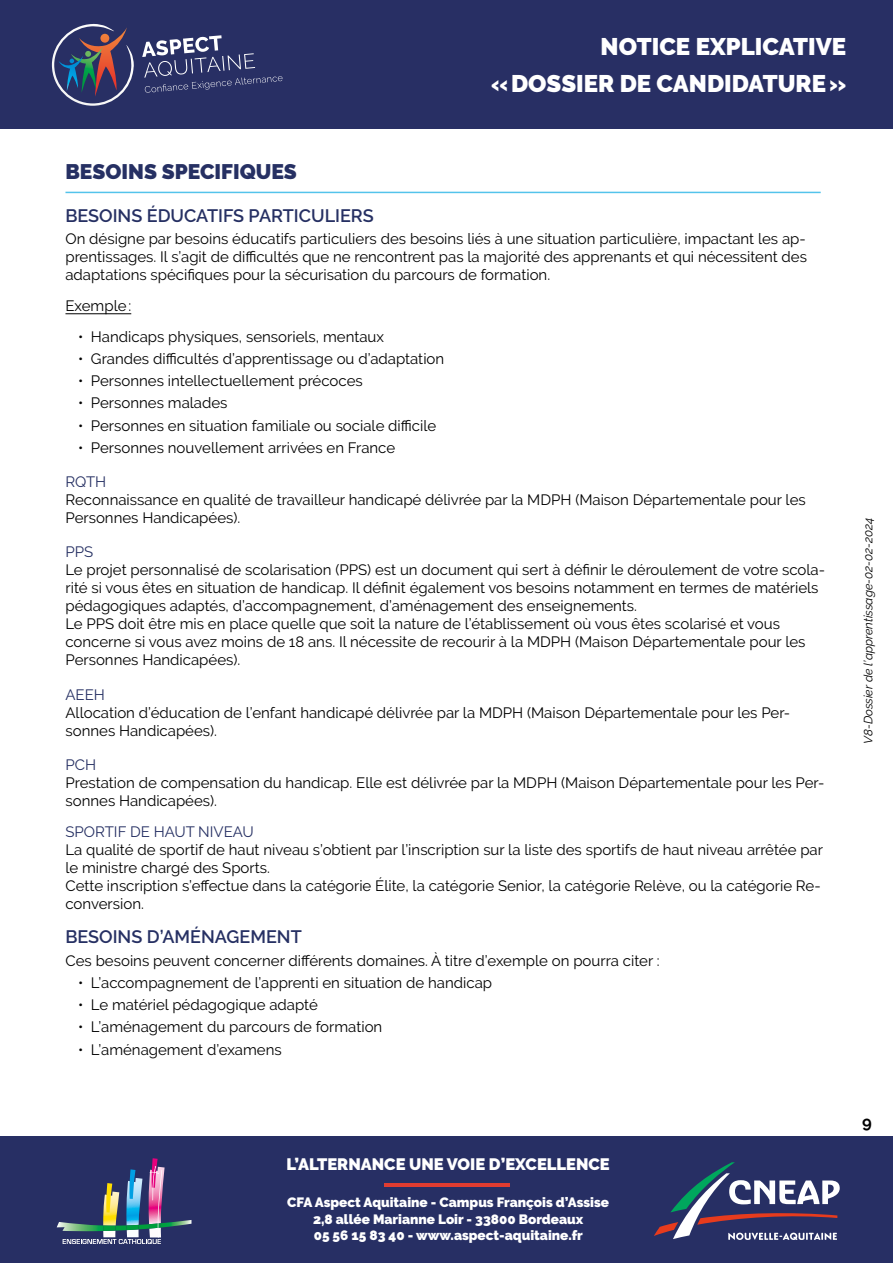
<style>
.page{position:relative;width:893px;height:1263px;background:#fff}
.page>*{position:absolute;margin:0;border:0;box-sizing:border-box;transform-origin:0 0}
.t1{font:900 24px/37.3px "Raleway";color:#fff;text-align:right}
.t2{font:900 21px "Raleway";color:#263063}
.t3{font:600 18px "Raleway";color:#263063}
.t4{font:900 16.5px "Raleway";color:#fff}
.t5{font:700 16.5px "Raleway";color:#000}
.t6{font:15px/18px "Raleway";color:#000}
.t7{font:15px "Raleway";color:#263063}
.t8{font:900 13.5px/16.5px "Raleway";color:#fff;text-align:center}
.t9{font:italic 12px "Raleway";color:#000}
</style>
<div class="page">
<div style="left:0;top:0;width:893px;height:128px;background:#282f64"></div>
<svg style="left:52px;top:24px;width:82px;height:82px"></svg>
<svg style="left:142px;top:35px;width:141px;height:58px"></svg>
<div style="left:0;top:1136px;width:893px;height:127px;background:#272f64"></div>
<hr style="left:384px;top:1183px;width:126px;height:3px;background:#e03c31">
<svg style="left:57px;top:1158px;width:134px;height:86px"></svg>
<svg style="left:654px;top:1162px;width:186px;height:78px"></svg>
<hr style="left:65px;top:313px;width:66px;height:1px;background:#000">
<hr style="left:65px;top:192px;width:756px;height:1px;background:#53c3eb">
<h1 class="t1" style="left:491px;top:28px;width:357px">NOTICE EXPLICATIVE «DOSSIER DE CANDIDATURE»</h1>
<h2 class="t2" style="left:65px;top:159px;width:233px">BESOINS SPECIFIQUES</h2>
<p class="t3" style="left:65px;top:205px;width:310px">BESOINS ÉDUCATIFS PARTICULIERS</p>
<p class="t6" style="left:65px;top:230px;width:743px;text-align:justify">On désigne par besoins éducatifs particuliers des besoins liés à une situation particulière, impactant les ap&shy;prentissages. Il s’agit de difficultés que ne rencontrent pas la majorité des apprenants et qui nécessitent des adaptations spécifiques pour la sécurisation du parcours de formation.</p>
<p class="t6" style="left:65px;top:296px;width:67px">Exemple:</p>
<p class="t6" style="left:78px;top:327px;width:307px">• Handicaps physiques, sensoriels, mentaux</p>
<p class="t6" style="left:78px;top:349px;width:368px">• Grandes difficultés d’apprentissage ou d’adaptation</p>
<p class="t6" style="left:78px;top:372px;width:286px">• Personnes intellectuellement précoces</p>
<p class="t6" style="left:78px;top:394px;width:151px">• Personnes malades</p>
<p class="t6" style="left:78px;top:416px;width:360px">• Personnes en situation familiale ou sociale difficile</p>
<p class="t6" style="left:78px;top:438px;width:318px">• Personnes nouvellement arrivées en France</p>
<p class="t7" style="left:65px;top:473px;width:42px">RQTH</p>
<p class="t6" style="left:65px;top:491px;width:742px">Reconnaissance en qualité de travailleur handicapé délivrée par la MDPH (Maison Départementale pour les<br>Personnes Handicapées).</p>
<p class="t7" style="left:65px;top:543px;width:29px">PPS</p>
<p class="t6" style="left:65px;top:561px;width:761px">Le projet personnalisé de scolarisation (PPS) est un document qui sert à définir le déroulement de votre scola&shy;rité si vous êtes en situation de handicap. Il définit également vos besoins notamment en termes de matériels pédagogiques adaptés, d’accompagnement, d’aménagement des enseignements.<br>Le PPS doit être mis en place quelle que soit la nature de l’établissement où vous êtes scolarisé et vous concerne si vous avez moins de 18 ans. Il nécessite de recourir à la MDPH (Maison Départementale pour les Personnes Handicapées).</p>
<p class="t7" style="left:65px;top:686px;width:41px">AEEH</p>
<p class="t6" style="left:65px;top:703px;width:726px">Allocation d’éducation de l’enfant handicapé délivrée par la MDPH (Maison Départementale pour les Per&shy;sonnes Handicapées).</p>
<p class="t7" style="left:65px;top:756px;width:32px">PCH</p>
<p class="t6" style="left:65px;top:774px;width:760px">Prestation de compensation du handicap. Elle est délivrée par la MDPH (Maison Départementale pour les Per&shy;sonnes Handicapées).</p>
<p class="t7" style="left:65px;top:823px;width:190px">SPORTIF DE HAUT NIVEAU</p>
<p class="t6" style="left:65px;top:841px;width:759px">La qualité de sportif de haut niveau s’obtient par l’inscription sur la liste des sportifs de haut niveau arrêtée par le ministre chargé des Sports.<br>Cette inscription s’effectue dans la catégorie Élite, la catégorie Senior, la catégorie Relève, ou la catégorie Re&shy;conversion.</p>
<p class="t3" style="left:65px;top:927px;width:238px">BESOINS D’AMÉNAGEMENT</p>
<p class="t6" style="left:65px;top:951px;width:596px">Ces besoins peuvent concerner différents domaines. À titre d’exemple on pourra citer :</p>
<p class="t6" style="left:78px;top:973px;width:415px">• L’accompagnement de l’apprenti en situation de handicap</p>
<p class="t6" style="left:78px;top:996px;width:241px">• Le matériel pédagogique adapté</p>
<p class="t6" style="left:78px;top:1018px;width:306px">• L’aménagement du parcours de formation</p>
<p class="t6" style="left:78px;top:1040px;width:205px">• L’aménagement d’examens</p>
<p class="t4" style="left:287px;top:1154px;width:325px">L’ALTERNANCE UNE VOIE D’EXCELLENCE</p>
<p class="t8" style="left:287px;top:1194px;width:323px">CFA Aspect Aquitaine - Campus François d’Assise<br>2,8 allée Marianne Loir - 33800 Bordeaux<br>05 56 15 83 40 - www.aspect-aquitaine.fr</p>
<p class="t9" style="left:861px;top:744px;width:228px;rotate:-90deg">V8-Dossier de l’apprentissage-02-02-2024</p>
<p class="t5" style="left:862px;top:1113px;width:11px">9</p>
</div>
